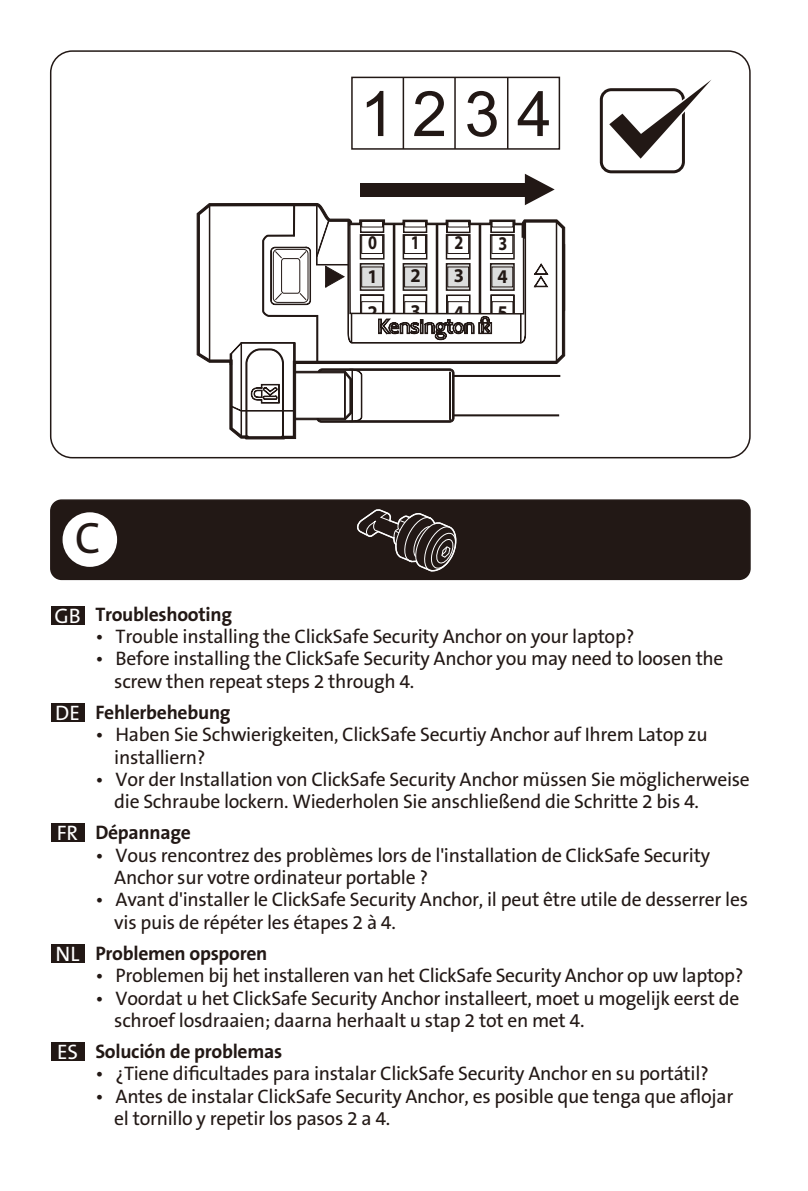
<style>
.page{position:relative;width:808px;height:1191px;background:#fff}
.page>*{position:absolute;margin:0;border:0;box-sizing:border-box;transform-origin:0 0}
.t1{font:44.4px "The Sans KENSINGTON5 Rg";color:#221815}
.t2{font:21px "The Sans KENSINGTON5 Rg";color:#fff}
.t3{font:19.5px/22.5px "The Sans KENSINGTON5 Rg";letter-spacing:-.015em;color:#221815}
.t4{font:19.5px "The Sans KENSINGTON7 Bd";letter-spacing:-.015em;color:#221815}
.t5{font:700 19.5px "Myriad Pro";color:#221815;scale:.95 1}
.t6{font:700 19.5px "Myriad Pro";color:#221815;scale:.83 1}
</style>
<div class="page">
<svg style="left:197px;top:203px;width:368px;height:227px"></svg>
<hr style="left:209px;top:204px;width:1px;height:157px;background:#221815">
<hr style="left:556px;top:220px;width:1px;height:143px;background:#221815">
<svg style="left:562px;top:243px;width:3px;height:69px"></svg>
<div style="left:453px;top:414px;width:106px;height:2px;background:#221815;border:1px solid #221815"></div>
<hr style="left:453px;top:375px;width:107px;height:2px;background:#221815">
<svg style="left:367px;top:91px;width:16px;height:45px"></svg>
<svg style="left:414px;top:91px;width:30px;height:45px"></svg>
<svg style="left:467px;top:91px;width:30px;height:46px"></svg>
<svg style="left:518px;top:91px;width:31px;height:45px"></svg>
<div style="left:351px;top:77px;width:209px;height:73px;border:2px solid #221815"></div>
<hr style="left:403px;top:77px;width:1px;height:72px;background:#221815">
<hr style="left:454px;top:77px;width:2px;height:72px;background:#221815">
<hr style="left:507px;top:77px;width:1px;height:72px;background:#221815">
<svg style="left:230px;top:174px;width:325px;height:265px"></svg>
<div style="left:50px;top:50px;width:701px;height:408px;border:2px solid #221815;border-radius:22px"></div>
<div style="left:600px;top:88px;width:85px;height:85px;border:3px solid #221815;border-radius:10px"></div>
<svg style="left:605px;top:80px;width:106px;height:83px"></svg>
<div style="left:51px;top:606px;width:33px;height:19px;background:#221815"></div>
<div style="left:51px;top:702px;width:33px;height:19px;background:#221815"></div>
<div style="left:51px;top:823px;width:33px;height:19px;background:#221815"></div>
<div style="left:51px;top:943px;width:33px;height:19px;background:#221815"></div>
<div style="left:51px;top:1041px;width:33px;height:19px;background:#221815"></div>
<div style="left:51px;top:500px;width:699px;height:79px;background:#221815;border-radius:11px"></div>
<div style="left:50px;top:499px;width:701px;height:81px;border:2px solid #221815;border-radius:11px"></div>
<svg style="left:357px;top:509px;width:100px;height:63px"></svg>
<div style="left:63px;top:512px;width:54px;height:55px;background:#fff;border-radius:50%"></div>
<p class="t6" style="left:368px;top:231px;width:12px">0</p>
<p class="t6" style="left:455px;top:232px;width:12px">2</p>
<p class="t6" style="left:411px;top:232px;width:12px">1</p>
<p class="t6" style="left:498px;top:232px;width:12px">3</p>
<p class="t5" style="left:367px;top:265px;width:12px">1</p>
<p class="t5" style="left:411px;top:265px;width:12px">2</p>
<p class="t5" style="left:454px;top:265px;width:12px">3</p>
<p class="t5" style="left:497px;top:265px;width:12px">4</p>
<h1 class="t1" style="left:75px;top:514px;width:27px">C</h1>
<p class="t5" style="left:367px;top:301px;width:12px">2</p>
<p class="t5" style="left:411px;top:301px;width:12px">3</p>
<p class="t5" style="left:454px;top:301px;width:12px">4</p>
<p class="t5" style="left:497px;top:301px;width:12px">5</p>
<p class="t2" style="left:54px;top:604px;width:28px">GB</p>
<p class="t2" style="left:55px;top:701px;width:26px">DE</p>
<p class="t2" style="left:57px;top:821px;width:23px">FR</p>
<p class="t2" style="left:56px;top:942px;width:25px">NL</p>
<p class="t2" style="left:57px;top:1040px;width:23px">ES</p>
<p class="t4" style="left:95px;top:603px;width:138px">Troubleshooting</p>
<p class="t3" style="left:95px;top:626px;width:540px">• Trouble installing the ClickSafe Security Anchor on your laptop?</p>
<p class="t3" style="left:114px;top:648px;width:611px;text-indent:-19px">• Before installing the ClickSafe Security Anchor you may need to loosen the screw then repeat steps 2 through 4.</p>
<p class="t4" style="left:95px;top:701px;width:137px">Fehlerbehebung</p>
<p class="t3" style="left:114px;top:724px;width:595px;text-indent:-19px">• Haben Sie Schwierigkeiten, ClickSafe Securtiy Anchor auf Ihrem Latop zu installiern?</p>
<p class="t3" style="left:114px;top:768px;width:637px;text-indent:-19px">• Vor der Installation von ClickSafe Security Anchor müssen Sie möglicherweise die Schraube lockern. Wiederholen Sie anschließend die Schritte 2 bis 4.</p>
<p class="t4" style="left:95px;top:822px;width:97px">Dépannage</p>
<p class="t3" style="left:114px;top:844px;width:597px;text-indent:-19px">• Vous rencontrez des problèmes lors de l'installation de ClickSafe Security<br>Anchor sur votre ordinateur portable ?</p>
<p class="t3" style="left:114px;top:889px;width:635px;text-indent:-19px">• Avant d'installer le ClickSafe Security Anchor, il peut être utile de desserrer les vis puis de répéter les étapes 2 à 4.</p>
<p class="t4" style="left:95px;top:942px;width:174px">Problemen opsporen</p>
<p class="t3" style="left:95px;top:965px;width:650px">• Problemen bij het installeren van het ClickSafe Security Anchor op uw laptop?</p>
<p class="t3" style="left:114px;top:987px;width:627px;text-indent:-19px">• Voordat u het ClickSafe Security Anchor installeert, moet u mogelijk eerst de schroef losdraaien; daarna herhaalt u stap 2 tot en met 4.</p>
<p class="t4" style="left:95px;top:1040px;width:188px">Solución de problemas</p>
<p class="t3" style="left:95px;top:1063px;width:615px">• ¿Tiene dificultades para instalar ClickSafe Security Anchor en su portátil?</p>
<p class="t3" style="left:114px;top:1085px;width:620px;text-indent:-19px">• Antes de instalar ClickSafe Security Anchor, es posible que tenga que aflojar el tornillo y repetir los pasos 2 a 4.</p>
</div>
